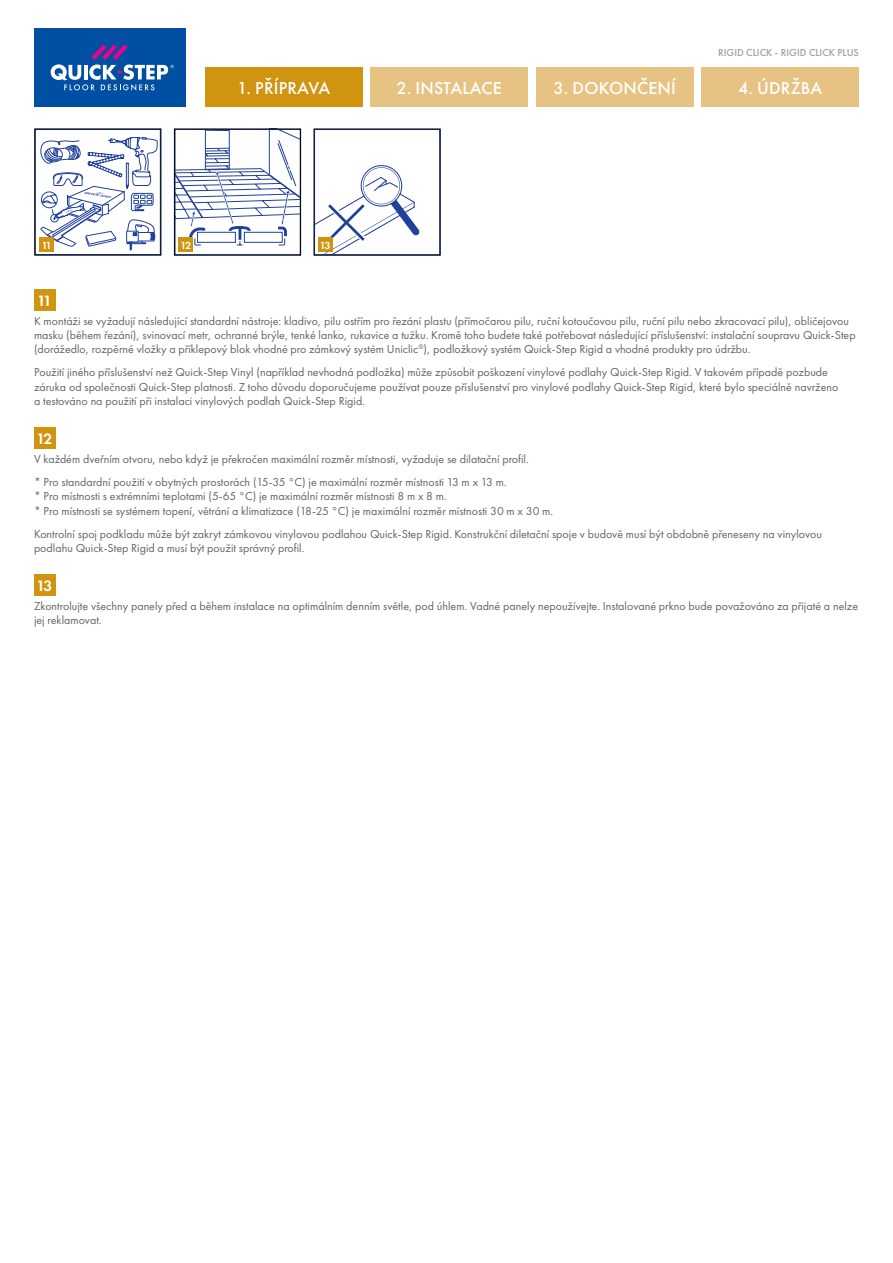
<style>
.page{position:relative;width:893px;height:1263px;background:#fff}
.page>*{position:absolute;margin:0;border:0;box-sizing:border-box;transform-origin:0 0}
.t1{font:500 18px "Futura PT";letter-spacing:.01em;color:#fff}
.t2{font:600 15.6px "Futura PT";color:#fff}
.t3{font:12px/14.4px "Futura PT";color:#636466}
.t4{font:600 10.65px "Futura PT";color:#fff}
.t5{font:500 10.5px "Futura PT";color:#9d9fa2}
</style>
<div class="page">
<div style="left:34px;top:28px;width:151px;height:78px;background:#004fa3"></div>
<svg style="left:51px;top:44px;width:123px;height:47px"></svg>
<div style="left:205px;top:68px;width:157px;height:39px;background:#d09411"></div>
<div style="left:371px;top:68px;width:157px;height:39px;background:#e7c383"></div>
<div style="left:536px;top:68px;width:157px;height:39px;background:#e7c383"></div>
<div style="left:702px;top:68px;width:157px;height:39px;background:#e7c383"></div>
<svg style="left:176px;top:131px;width:123px;height:121px"></svg>
<div style="left:174px;top:129px;width:127px;height:126px;border:1px solid #000"></div>
<svg style="left:316px;top:165px;width:104px;height:88px"></svg>
<svg style="left:39px;top:137px;width:119px;height:115px"></svg>
<div style="left:318px;top:238px;width:14px;height:14px;background:#d09411"></div>
<div style="left:40px;top:237px;width:14px;height:15px;background:#d09411"></div>
<div style="left:179px;top:238px;width:14px;height:14px;background:#d09411"></div>
<div style="left:34px;top:289px;width:21px;height:21px;background:#d09411"></div>
<div style="left:34px;top:428px;width:21px;height:21px;background:#d09411"></div>
<div style="left:34px;top:574px;width:21px;height:22px;background:#d09411"></div>
<p class="t5" style="left:718px;top:46px;width:142px">RIGID CLICK - RIGID CLICK PLUS</p>
<h1 class="t1" style="left:237px;top:77px;width:95px">1. PŘÍPRAVA</h1>
<h1 class="t1" style="left:397px;top:77px;width:107px">2. INSTALACE</h1>
<h1 class="t1" style="left:553px;top:77px;width:124px">3. DOKONČENÍ</h1>
<h1 class="t1" style="left:738px;top:77px;width:86px">4. ÚDRŽBA</h1>
<p class="t4" style="left:42px;top:238px;width:12px">11</p>
<p class="t4" style="left:180px;top:239px;width:12px">12</p>
<p class="t4" style="left:320px;top:239px;width:12px">13</p>
<h2 class="t2" style="left:37px;top:291px;width:16px">11</h2>
<p class="t3" style="left:34px;top:313px;width:823px">K montáži se vyžadují následující standardní nástroje: kladivo, pilu ostřím pro řezání plastu (přímočarou pilu, ruční kotoučovou pilu, ruční pilu nebo zkracovací pilu), obličejovou masku (během řezání), svinovací metr, ochranné brýle, tenké lanko, rukavice a tužku. Kromě toho budete také potřebovat následující příslušenství: instalační soupravu Quick-Step (dorážedlo, rozpěrné vložky a příklepový blok vhodné pro zámkový systém Uniclic<sup>®</sup>), podložkový systém Quick-Step Rigid a vhodné produkty pro údržbu.</p>
<p class="t3" style="left:34px;top:365px;width:806px">Použití jiného příslušenství než Quick-Step Vinyl (například nevhodná podložka) může způsobit poškození vinylové podlahy Quick-Step Rigid. V takovém případě pozbude záruka od společnosti Quick‑Step platnosti. Z toho důvodu doporučujeme používat pouze příslušenství pro vinylové podlahy Quick-Step Rigid, které bylo speciálně navrženo a testováno na použití při instalaci vinylových podlah Quick-Step Rigid.</p>
<h2 class="t2" style="left:37px;top:429px;width:17px">12</h2>
<p class="t3" style="left:34px;top:447px;width:496px;line-height:23px">V každém dveřním otvoru, nebo když je překročen maximální rozměr místnosti, vyžaduje se dilatační profil. * Pro standardní použití v obytných prostorách (15-35 °C) je maximální rozměr místnosti 13 m x 13 m.</p>
<p class="t3" style="left:34px;top:489px;width:521px">* Pro místnosti s extrémními teplotami (5-65 °C) je maximální rozměr místnosti 8 m x 8 m.<br>* Pro místnosti se systémem topení, větrání a klimatizace (18-25 °C) je maximální rozměr místnosti 30 m x 30 m.</p>
<p class="t3" style="left:34px;top:526px;width:790px">Kontrolní spoj podkladu může být zakryt zámkovou vinylovou podlahou Quick-Step Rigid. Konstrukční diletační spoje v budově musí být obdobně přeneseny na vinylovou podlahu Quick-Step Rigid a musí být použit správný profil.</p>
<h2 class="t2" style="left:37px;top:576px;width:17px">13</h2>
<p class="t3" style="left:34px;top:599px;width:826px">Zkontrolujte všechny panely před a během instalace na optimálním denním světle, pod úhlem. Vadné panely nepoužívejte. Instalované prkno bude považováno za přijaté a nelze jej reklamovat.</p>
</div>
